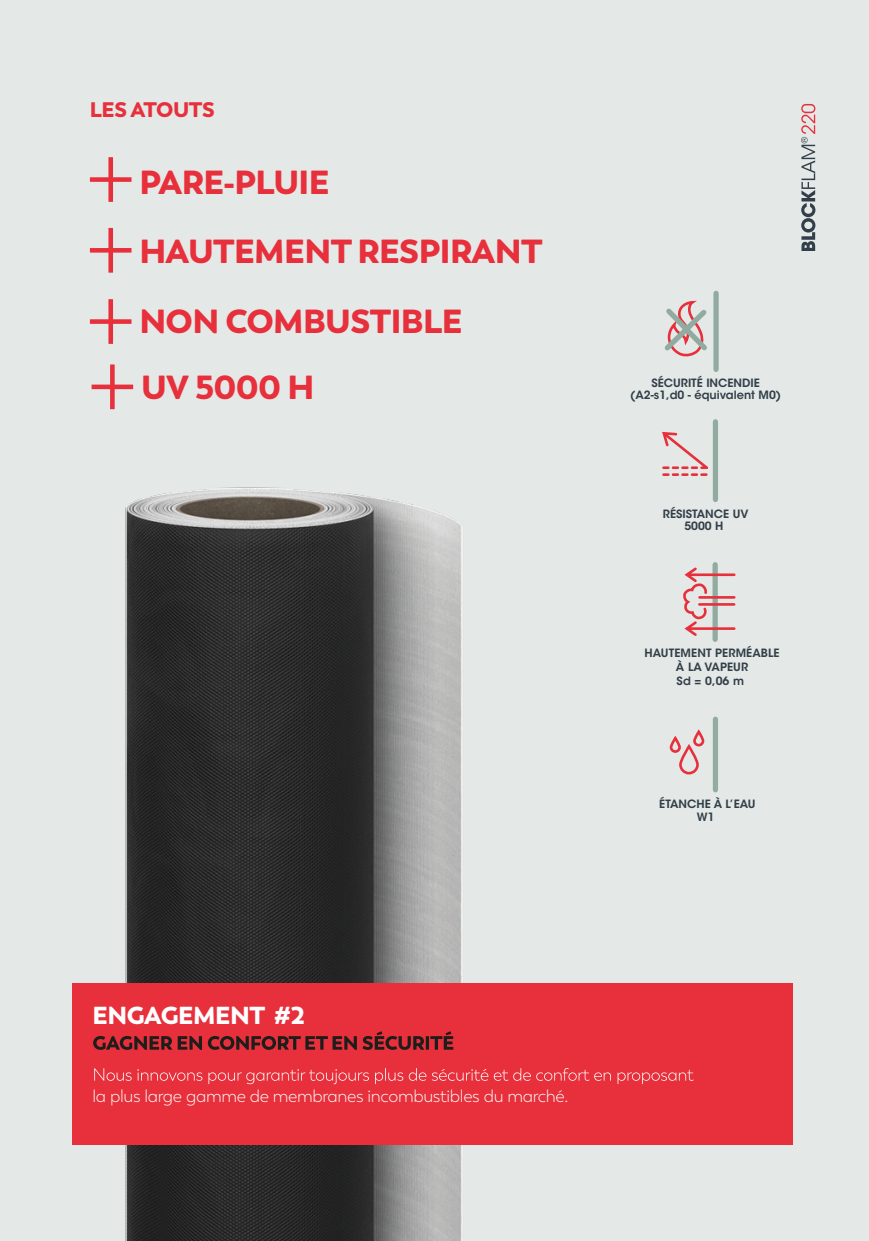
<style>
.page{position:relative;width:869px;height:1241px;background:#fff}
.page>*{position:absolute;margin:0;border:0;box-sizing:border-box;transform-origin:0 0}
.t1{font:900 33.25px/69.8px "Boston";letter-spacing:-.02em;color:#e7303b}
.t2{font:900 24.5px "Boston";letter-spacing:-.02em;color:#fff}
.t3{font:900 21px "Boston";letter-spacing:-.02em;color:#e7303b}
.t4{font:300 17.5px "Boston";letter-spacing:-.02em;color:#fff}
.t5{font:600 11.38px/12.2px "ITC Avant Garde Std";color:#323e48;text-align:center}
</style>
<div class="page">
<div style="left:0;top:0;width:868px;height:1240px;background:#e4e9e7"></div>
<img style="left:72px;top:328px;width:721px;height:912px">
<div style="left:108px;top:299px;width:5px;height:45px;background:#e7303b"></div>
<div style="left:90px;top:319px;width:41px;height:5px;background:#e7303b"></div>
<div style="left:108px;top:228px;width:5px;height:44px;background:#e7303b"></div>
<hr style="left:90px;top:248px;width:41px;height:4px;background:#e7303b">
<div style="left:108px;top:157px;width:5px;height:45px;background:#e7303b"></div>
<div style="left:90px;top:177px;width:41px;height:5px;background:#e7303b"></div>
<div style="left:72px;top:982px;width:720px;height:161px;background:#e7303b"></div>
<svg style="left:93px;top:1031px;width:360px;height:18px"></svg>
<svg style="left:94px;top:1068px;width:599px;height:15px"></svg>
<svg style="left:801px;top:104px;width:14px;height:147px"></svg>
<div style="left:713px;top:293px;width:5px;height:76px;background:#91aba1"></div>
<svg style="left:659px;top:300px;width:52px;height:59px"></svg>
<svg style="left:682px;top:565px;width:54px;height:73px"></svg>
<svg style="left:660px;top:430px;width:50px;height:47px"></svg>
<div style="left:712px;top:422px;width:5px;height:77px;background:#91aba1"></div>
<div style="left:712px;top:719px;width:5px;height:70px;background:#92aca2"></div>
<svg style="left:668px;top:731px;width:37px;height:44px"></svg>
<div style="left:110px;top:364px;width:5px;height:45px;background:#e7303b"></div>
<div style="left:91px;top:384px;width:42px;height:5px;background:#e7303b"></div>
<h3 class="t3" style="left:90px;top:96px;width:126px">LES ATOUTS</h3>
<h1 class="t1" style="left:139px;top:147px;width:404px">PARE-PLUIE<br>HAUTEMENT RESPIRANT<br>NON COMBUSTIBLE</h1>
<h1 class="t1" style="left:141px;top:352px;width:175px">UV 5000 H</h1>
<p class="t5" style="left:630px;top:376px;width:152px">SÉCURITÉ INCENDIE (A2-s1,d0 - équivalent M0)</p>
<p class="t5" style="left:662px;top:507px;width:87px">RÉSISTANCE UV<br>5000 H</p>
<p class="t5" style="left:644px;top:646px;width:137px;line-height:13.7px">HAUTEMENT PERMÉABLE<br>À LA VAPEUR<br>Sd = 0,06 m</p>
<p class="t5" style="left:659px;top:798px;width:98px">ÉTANCHE À L’EAU<br>W1</p>
<h2 class="t2" style="left:92px;top:999px;width:214px">ENGAGEMENT #2</h2>
<h3 class="t4" style="left:92px;top:1085px;width:477px">la plus large gamme de membranes incombustibles du marché.</h3>
</div>
